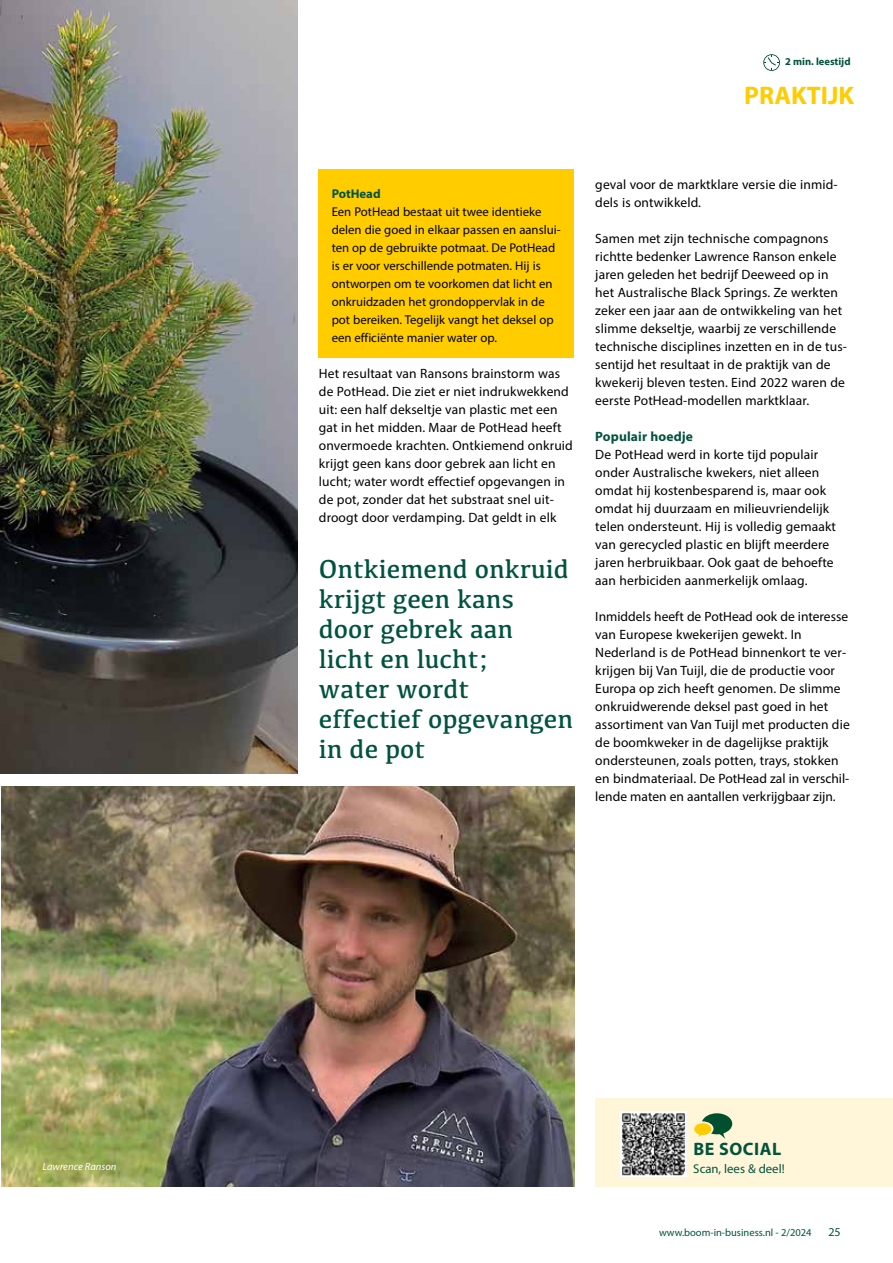
<style>
.page{position:relative;width:893px;height:1263px;background:#fff}
.page>*{position:absolute;margin:0;border:0;box-sizing:border-box;transform-origin:0 0}
.t1{font:27px/30px "Kefa";color:#00533d}
.t2{font:700 25.5px "Myriad Pro";color:#fc0}
.t3{font:700 18px "Myriad Pro";letter-spacing:.03em;color:#00533d}
.t4{font:13.5px/18px "Myriad Pro";letter-spacing:.01em;color:#000}
.t5{font:700 13.5px "Myriad Pro";letter-spacing:.01em;color:#00533d}
.t6{font:12.75px/18px "Myriad Pro";color:#000}
.t7{font:12.75px "Myriad Pro";color:#00533d}
.t8{font:700 12.75px "Myriad Pro";color:#00533d}
.t9{font:12px "Myriad Pro";color:#00533d}
.t10{font:10.5px "Myriad Pro";color:#00533d}
.t11{font:italic 10.5px "Myriad Pro";color:#fff}
.t12{font:700 10.5px "Myriad Pro";color:#00533d}
</style>
<div class="page">
<img style="left:0;top:0;width:298px;height:774px">
<div style="left:319px;top:170px;width:255px;height:188px;background:#fc0"></div>
<img style="left:1px;top:786px;width:573px;height:400px">
<svg style="left:763px;top:54px;width:17px;height:17px"></svg>
<div style="left:595px;top:1098px;width:298px;height:88px;background:#fff5d8"></div>
<img style="left:621px;top:1111px;width:65px;height:66px">
<svg style="left:694px;top:1113px;width:38px;height:26px"></svg>
<p class="t11" style="left:43px;top:1160px;width:75px">Lawrence Ranson</p>
<p class="t12" style="left:785px;top:55px;width:67px">2 min. leestijd</p>
<h2 class="t2" style="left:744px;top:79px;width:112px">PRAKTIJK</h2>
<p class="t8" style="left:332px;top:185px;width:50px">PotHead</p>
<p class="t6" style="left:332px;top:203px;width:231px">Een PotHead bestaat uit twee identieke delen die goed in elkaar passen en aanslui&shy;ten op de gebruikte potmaat. De PotHead is er voor verschillende potmaten. Hij is ontworpen om te voorkomen dat licht en onkruidzaden het grondoppervlak in de pot bereiken. Tegelijk vangt het deksel op een efficiënte manier water op.</p>
<p class="t4" style="left:319px;top:364px;width:255px">Het resultaat van Ransons brainstorm was de PotHead. Die ziet er niet indrukwekkend uit: een half dekseltje van plastic met een gat in het midden. Maar de PotHead heeft onvermoede krachten. Ontkiemend onkruid krijgt geen kans door gebrek aan licht en lucht; water wordt effectief opgevangen in de pot, zonder dat het substraat snel uit&shy;droogt door verdamping. Dat geldt in elk</p>
<h1 class="t1" style="left:319px;top:553px;width:256px">Ontkiemend onkruid krijgt geen kans door gebrek aan licht en lucht;<br>water wordt effectief opgevangen in de pot</h1>
<p class="t4" style="left:595px;top:175px;width:244px">geval voor de marktklare versie die inmid&shy;dels is ontwikkeld.</p>
<p class="t4" style="left:595px;top:229px;width:253px">Samen met zijn technische compagnons richtte bedenker Lawrence Ranson enkele jaren geleden het bedrijf Deeweed op in het Australische Black Springs. Ze werkten zeker een jaar aan de ontwikkeling van het slimme dekseltje, waarbij ze verschillende technische disciplines inzetten en in de tus&shy;sentijd het resultaat in de praktijk van de kwekerij bleven testen. Eind 2022 waren de eerste PotHead-modellen marktklaar.</p>
<p class="t5" style="left:595px;top:428px;width:99px">Populair hoedje</p>
<p class="t4" style="left:595px;top:445px;width:242px">De PotHead werd in korte tijd populair onder Australische kwekers, niet alleen omdat hij kostenbesparend is, maar ook omdat hij duurzaam en milieuvriendelijk telen ondersteunt. Hij is volledig gemaakt van gerecycled plastic en blijft meerdere jaren herbruikbaar. Ook gaat de behoefte aan herbiciden aanmerkelijk omlaag.</p>
<p class="t4" style="left:595px;top:607px;width:256px">Inmiddels heeft de PotHead ook de interesse van Europese kwekerijen gewekt. In Nederland is de PotHead binnenkort te ver&shy;krijgen bij Van Tuijl, die de productie voor Europa op zich heeft genomen. De slimme onkruidwerende deksel past goed in het assortiment van Van Tuijl met producten die de boomkweker in de dagelijkse praktijk ondersteunen, zoals potten, trays, stokken en bindmateriaal. De PotHead zal in verschil&shy;lende maten en aantallen verkrijgbaar zijn.</p>
<h3 class="t3" style="left:693px;top:1137px;width:89px">BE SOCIAL</h3>
<p class="t7" style="left:693px;top:1161px;width:93px">Scan, lees &amp; deel!</p>
<p class="t10" style="left:659px;top:1226px;width:154px">www.boom-in-business.nl - 2/2024</p>
<p class="t9" style="left:828px;top:1224px;width:14px">25</p>
</div>
